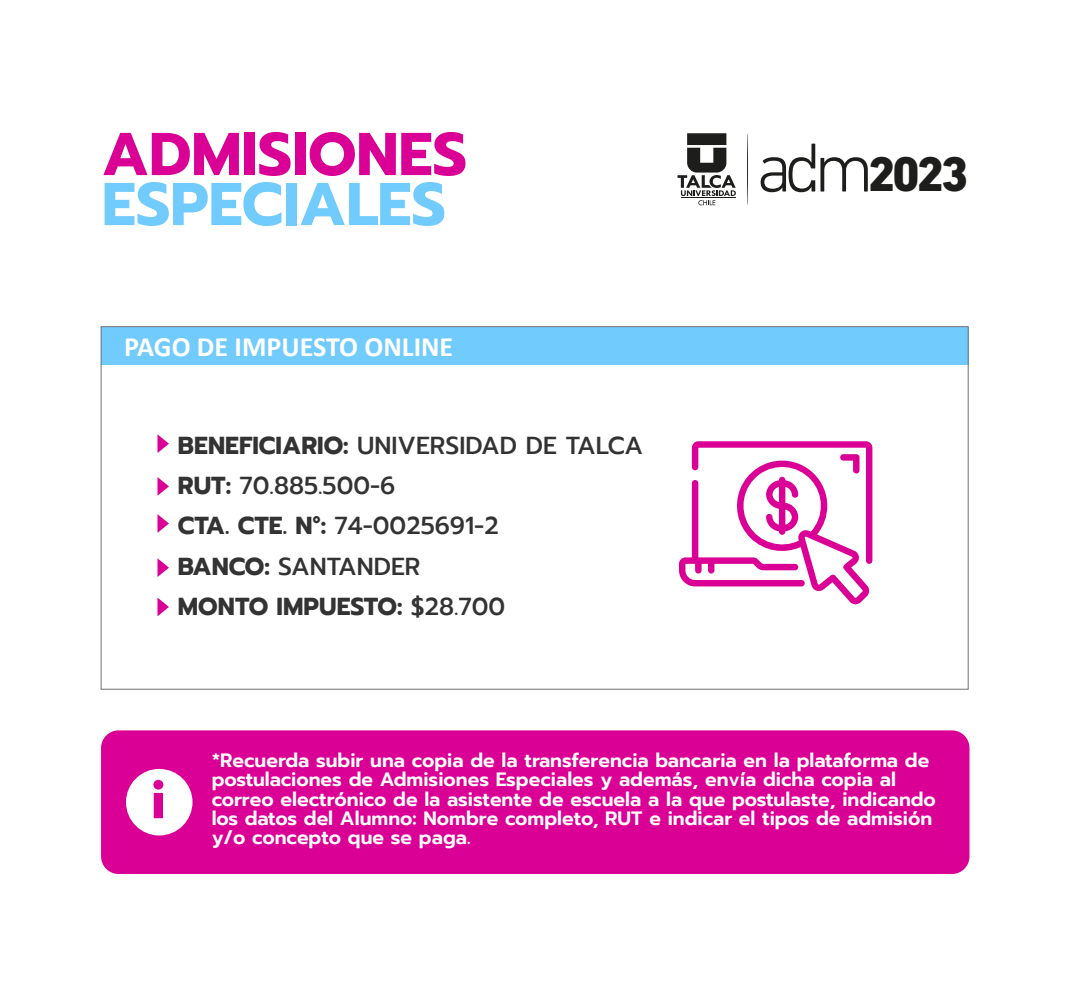
<style>
.page{position:relative;width:1071px;height:993px;background:#fff}
.page>*{position:absolute;margin:0;border:0;box-sizing:border-box;transform-origin:0 0}
.t1{font:800 49.52px "DIN Next LT Pro";color:#1d1d1b}
.t2{font:700 28px "Calibri";color:#fff}
.t3{font:500 24.5px/40.2px "Prompt";color:#333}
.t4{font:600 19.25px/19.2px "Prompt";color:#fff}
.s1{font-weight:700}
</style>
<div class="page">
<div style="left:101px;top:327px;width:867px;height:38px;background:#72cbfd"></div>
<svg style="left:103px;top:133px;width:136px;height:42px"></svg>
<div style="left:244px;top:133px;width:11px;height:42px;background:#db0095"></div>
<svg style="left:259px;top:132px;width:32px;height:44px"></svg>
<div style="left:295px;top:133px;width:10px;height:42px;background:#db0095"></div>
<svg style="left:310px;top:132px;width:155px;height:44px"></svg>
<svg style="left:105px;top:182px;width:177px;height:44px"></svg>
<div style="left:286px;top:183px;width:10px;height:42px;background:#72cbfd"></div>
<svg style="left:301px;top:182px;width:143px;height:44px"></svg>
<svg style="left:679px;top:441px;width:193px;height:163px"></svg>
<svg style="left:158px;top:434px;width:11px;height:19px"></svg>
<svg style="left:158px;top:477px;width:11px;height:18px"></svg>
<svg style="left:158px;top:514px;width:11px;height:18px"></svg>
<svg style="left:158px;top:558px;width:11px;height:19px"></svg>
<svg style="left:158px;top:598px;width:11px;height:18px"></svg>
<div style="left:101px;top:730px;width:869px;height:143px;background:#db0095;border-radius:18px"></div>
<div style="left:126px;top:768px;width:66px;height:67px;background:#fff;border-radius:50%"></div>
<svg style="left:153px;top:779px;width:10px;height:38px"></svg>
<svg style="left:678px;top:133px;width:58px;height:72px"></svg>
<hr style="left:681px;top:197px;width:55px;height:1px;background:#1d1d1b">
<hr style="left:747px;top:133px;width:1px;height:72px;background:#1d1d1b;border-radius:50%">
<svg style="left:761px;top:143px;width:107px;height:49px"></svg>
<h2 class="t2" style="left:124px;top:326px;width:331px">PAGO DE IMPUESTO ONLINE</h2>
<p class="t3" style="left:178px;top:425px;width:467px"><span class="s1">BENEFICIARIO:</span> UNIVERSIDAD DE TALCA<br><span class="s1">RUT:</span> 70.885.500-6<br><span class="s1">CTA. CTE. N°:</span> 74-0025691-2<br><span class="s1">BANCO:</span> SANTANDER<br><span class="s1">MONTO IMPUESTO:</span> $28.700</p>
<h1 class="t1" style="left:868px;top:145px;width:102px">2023</h1>
<p class="t4" style="left:212px;top:750px;width:726px">*Recuerda subir una copia de la transferencia bancaria en la plataforma de postulaciones de Admisiones Especiales y además, envía dicha copia al correo electrónico de la asistente de escuela a la que postulaste, indicando los datos del Alumno: Nombre completo, RUT e indicar el tipos de admisión y/o concepto que se paga.</p>
</div>
